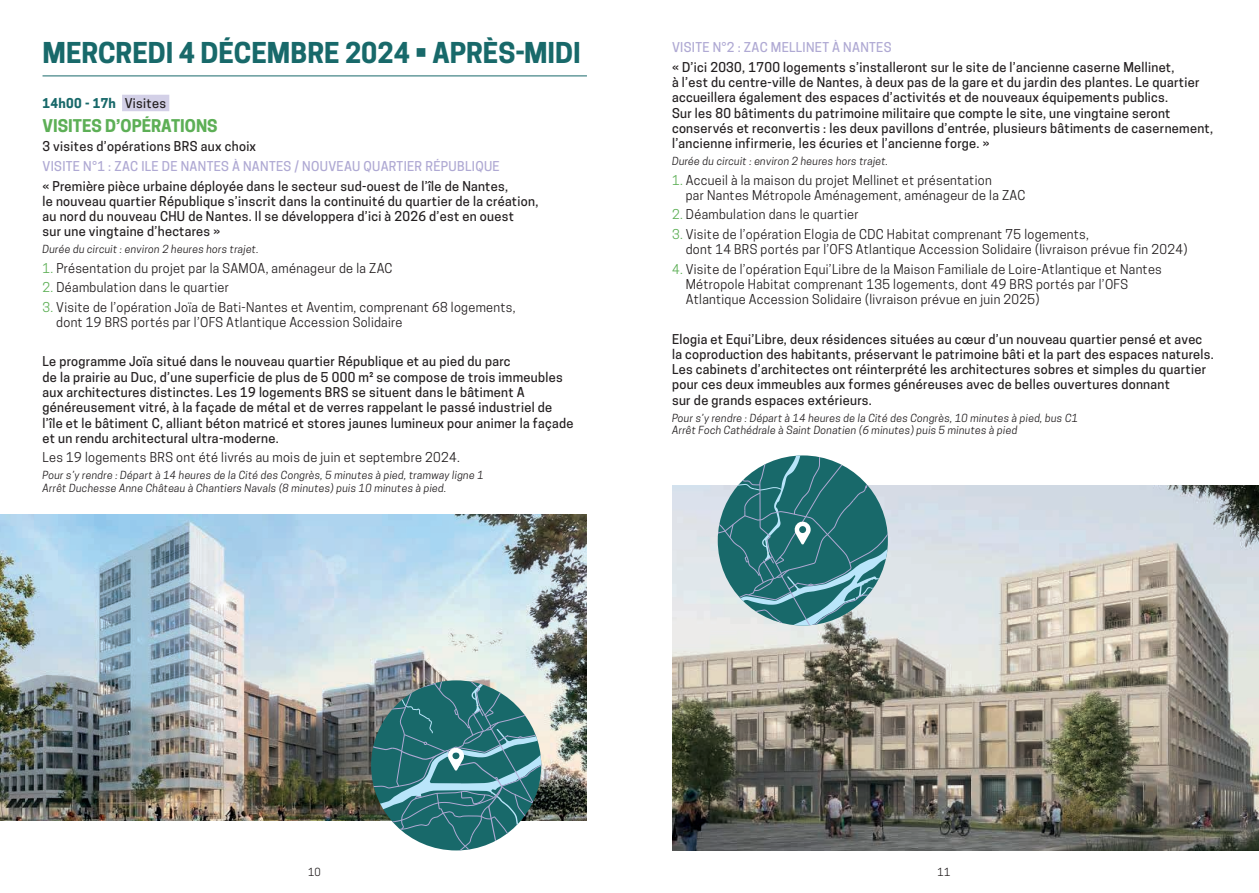
<style>
.page{position:relative;width:1259px;height:893px;background:#fff}
.page>*{position:absolute;margin:0;border:0;box-sizing:border-box;transform-origin:0 0}
.t1{font:700 27px "Cooper Hewitt";color:#18696a}
.t2{font:700 16.5px "Cooper Hewitt";color:#5daf56}
.t3{font:500 12.75px/15.3px "Cooper Hewitt";letter-spacing:.025em;color:#231f20}
.t4{font:12.75px/15.3px "Cooper Hewitt";letter-spacing:.025em;color:#231f20}
.t5{font:500 12.75px "Cooper Hewitt";letter-spacing:.025em;color:#afa9d3}
.t6{font:700 12.75px "Cooper Hewitt";letter-spacing:.025em;color:#18696a}
.t7{font:italic 10.5px/12.6px "Cooper Hewitt";letter-spacing:.025em;color:#231f20}
.t8{font:10.5px "Cooper Hewitt";color:#231f20}
.s1{font-weight:500;color:#231f20}
.s2{color:#5daf56}
</style>
<div class="page">
<hr style="left:43px;top:76px;width:544px;height:1px;background:#18696a">
<div style="left:122px;top:95px;width:47px;height:16px;background:#d3d0e7"></div>
<img style="left:0;top:514px;width:587px;height:307px">
<svg style="left:371px;top:680px;width:170px;height:171px;background:#52898d"></svg>
<img style="left:672px;top:485px;width:587px;height:365px">
<svg style="left:718px;top:455px;width:170px;height:170px;background:#569094"></svg>
<h1 class="t1" style="left:43px;top:37px;width:540px">MERCREDI 4 DÉCEMBRE 2024 • APRÈS-MIDI</h1>
<p class="t6" style="left:43px;top:95px;width:125px">14h00 - 17h <span class="s1">Visites</span></p>
<p class="t2" style="left:43px;top:116px;width:177px">VISITES D’OPÉRATIONS</p>
<p class="t3" style="left:43px;top:139px;width:215px">3 visites d’opérations BRS aux choix</p>
<p class="t5" style="left:43px;top:159px;width:459px">VISITE N°1 : ZAC ILE DE NANTES À NANTES / NOUVEAU QUARTIER RÉPUBLIQUE</p>
<p class="t3" style="left:43px;top:178px;width:497px">« Première pièce urbaine déployée dans le secteur sud-ouest de l’île de Nantes,<br>le nouveau quartier République s’inscrit dans la continuité du quartier de la création, au nord du nouveau CHU de Nantes. Il se développera d’ici à 2026 d’est en ouest<br>sur une vingtaine d’hectares »</p>
<p class="t7" style="left:43px;top:243px;width:218px">Durée du circuit : environ 2 heures hors trajet.</p>
<p class="t4" style="left:43px;top:260px;width:351px"><span class="s2">1.</span> Présentation du projet par la SAMOA, aménageur de la ZAC</p>
<p class="t4" style="left:43px;top:280px;width:188px"><span class="s2">2.</span> Déambulation dans le quartier</p>
<p class="t4" style="left:56px;top:300px;width:461px;text-indent:-14px"><span class="s2">3.</span> Visite de l’opération Joïa de Bati-Nantes et Aventim, comprenant 68 logements, dont 19 BRS portés par l’OFS Atlantique Accession Solidaire</p>
<p class="t3" style="left:43px;top:354px;width:532px">Le programme Joïa situé dans le nouveau quartier République et au pied du parc<br>de la prairie au Duc, d’une superficie de plus de 5 000 m² se compose de trois immeubles aux architectures distinctes. Les 19 logements BRS se situent dans le bâtiment A généreusement vitré, à la façade de métal et de verres rappelant le passé industriel de l’île et le bâtiment C, alliant béton matricé et stores jaunes lumineux pour animer la façade et un rendu architectural ultra-moderne.</p>
<p class="t4" style="left:43px;top:450px;width:419px">Les 19 logements BRS ont été livrés au mois de juin et septembre 2024.</p>
<p class="t7" style="left:43px;top:469px;width:443px">Pour s’y rendre : Départ à 14 heures de la Cité des Congrès, 5 minutes à pied, tramway ligne 1<br>Arrêt Duchesse Anne Château à Chantiers Navals (8 minutes) puis 10 minutes à pied.</p>
<p class="t5" style="left:672px;top:40px;width:221px">VISITE N°2 : ZAC MELLINET À NANTES</p>
<p class="t3" style="left:672px;top:59px;width:542px">« D’ici 2030, 1700 logements s’installeront sur le site de l’ancienne caserne Mellinet,<br>à l’est du centre-ville de Nantes, à deux pas de la gare et du jardin des plantes. Le quartier accueillera également des espaces d’activités et de nouveaux équipements publics.<br>Sur les 80 bâtiments du patrimoine militaire que compte le site, une vingtaine seront conservés et reconvertis : les deux pavillons d’entrée, plusieurs bâtiments de casernement, l’ancienne infirmerie, les écuries et l’ancienne forge. »</p>
<p class="t7" style="left:672px;top:155px;width:218px">Durée du circuit : environ 2 heures hors trajet.</p>
<p class="t4" style="left:686px;top:172px;width:341px;text-indent:-14px"><span class="s2">1.</span> Accueil à la maison du projet Mellinet et présentation<br>par Nantes Métropole Aménagement, aménageur de la ZAC</p>
<p class="t4" style="left:672px;top:207px;width:188px"><span class="s2">2.</span> Déambulation dans le quartier</p>
<p class="t4" style="left:686px;top:227px;width:503px;text-indent:-14px"><span class="s2">3.</span> Visite de l’opération Elogia de CDC Habitat comprenant 75 logements,<br>dont 14 BRS portés par l’OFS Atlantique Accession Solidaire (livraison prévue fin 2024)</p>
<p class="t4" style="left:686px;top:261px;width:478px;text-indent:-14px"><span class="s2">4.</span> Visite de l’opération Equi’Libre de la Maison Familiale de Loire-Atlantique et Nantes<br>Métropole Habitat comprenant 135 logements, dont 49 BRS portés par l’OFS<br>Atlantique Accession Solidaire (livraison prévue en juin 2025)</p>
<p class="t3" style="left:672px;top:331px;width:543px">Elogia et Equi’Libre, deux résidences situées au cœur d’un nouveau quartier pensé et avec la coproduction des habitants, préservant le patrimoine bâti et la part des espaces naturels.<br>Les cabinets d’architectes ont réinterprété les architectures sobres et simples du quartier pour ces deux immeubles aux formes généreuses avec de belles ouvertures donnant<br>sur de grands espaces extérieurs.</p>
<p class="t7" style="left:672px;top:411px;width:407px">Pour s’y rendre : Départ à 14 heures de la Cité des Congrès, 10 minutes à pied, bus C1<br>Arrêt Foch Cathédrale à Saint Donatien (6 minutes) puis 5 minutes à pied</p>
<p class="t8" style="left:308px;top:865px;width:14px">10</p>
<p class="t8" style="left:937px;top:865px;width:14px">11</p>
</div>
